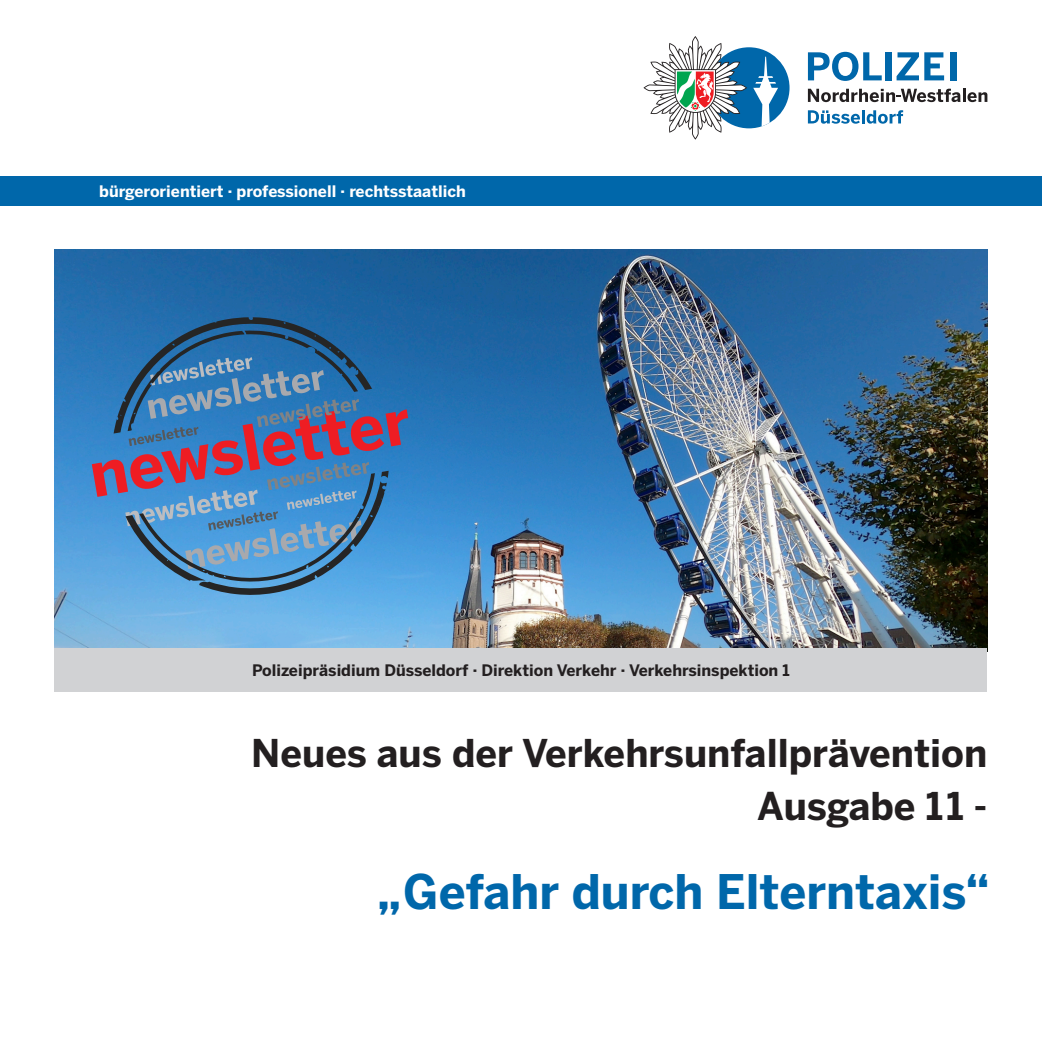
<style>
.page{position:relative;width:1042px;height:1042px;background:#fff}
.page>*{position:absolute;margin:0;border:0;box-sizing:border-box;transform-origin:0 0}
.t1{font:700 47.25px "Benton Sans";color:#0067aa}
.t2{font:700 37.98px/52.5px "Benton Sans";color:#231f20;text-align:right}
.t3{font:700 15.75px "Benton Sans";color:#231f20}
.t4{font:700 15.75px "Benton Sans";color:#fff}
</style>
<div class="page">
<img style="left:55px;top:249px;width:932px;height:399px">
<svg style="left:92px;top:317px;width:316px;height:278px;background:#4d7aac"></svg>
<div style="left:0;top:176px;width:1042px;height:29px;background:#0067aa"></div>
<div style="left:55px;top:648px;width:932px;height:44px;background:#d1d2d4"></div>
<div style="left:708px;top:47px;width:81px;height:81px;background:#0067aa;border-radius:50%"></div>
<svg style="left:808px;top:52px;width:74px;height:29px"></svg>
<div style="left:885px;top:52px;width:6px;height:28px;background:#0067aa"></div>
<svg style="left:896px;top:52px;width:48px;height:28px"></svg>
<div style="left:950px;top:52px;width:6px;height:28px;background:#0067aa"></div>
<svg style="left:808px;top:89px;width:179px;height:13px"></svg>
<svg style="left:808px;top:110px;width:95px;height:14px"></svg>
<svg style="left:753px;top:57px;width:25px;height:69px"></svg>
<svg style="left:643px;top:36px;width:104px;height:104px"></svg>
<p class="t4" style="left:99px;top:182px;width:368px">bürgerorientiert · professionell · rechtsstaatlich</p>
<p class="t3" style="left:252px;top:661px;width:539px">Polizeipräsidium Düsseldorf · Direktion Verkehr · Verkehrsinspektion 1</p>
<h2 class="t2" style="left:251px;top:726px;width:738px">Neues aus der Verkehrsunfallprävention<br>Ausgabe 11 -</h2>
<h1 class="t1" style="left:377px;top:863px;width:614px">„Gefahr durch Elterntaxis“</h1>
</div>
